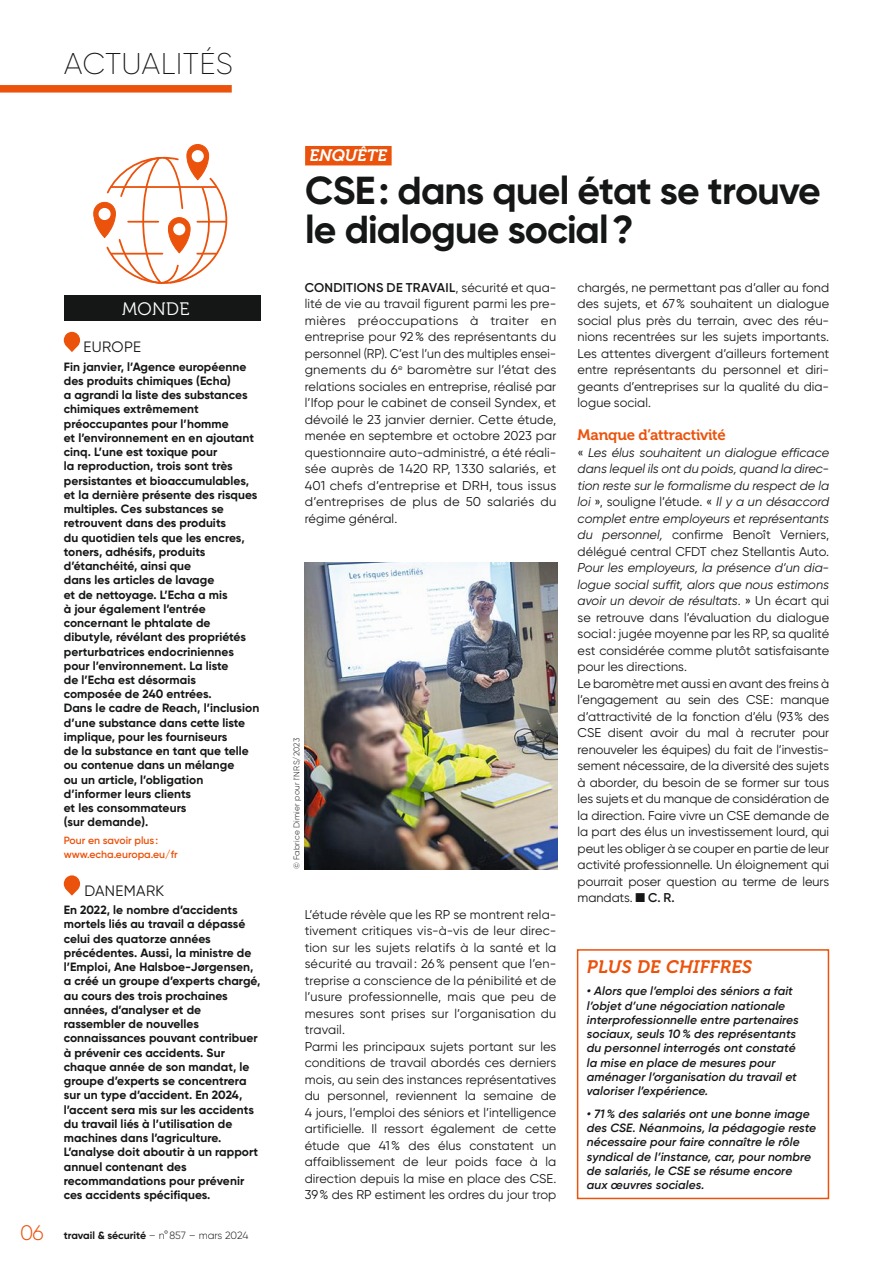
<style>
.page{position:relative;width:893px;height:1263px;background:#fff}
.page>*{position:absolute;margin:0;border:0;box-sizing:border-box;transform-origin:0 0}
.t1{font:700 39px/39px "Gilroy";letter-spacing:-.02em;color:#151616}
.t2{font:200 30px "Gilroy";letter-spacing:.01em;color:#151616}
.t3{font:italic 18px "Museo 700";letter-spacing:.015em;color:#eb520b}
.t4{font:18px "Museo 300";letter-spacing:.015em;color:#fff}
.t5{font:italic 16.5px "Museo 700";color:#fff}
.t6{font:15px "Museo 700";letter-spacing:-.015em;color:#eb520b}
.t7{font:15px "Gilroy";letter-spacing:.025em;color:#151616}
.t8{font:12.75px/16.5px "Gilroy";color:#151616;text-align:justify}
.t9{font:italic 12.75px/16.5px "Gilroy";letter-spacing:-.005em;color:#151616;text-align:justify}
.t10{font:700 12px/14.2px "Gilroy";letter-spacing:.005em;color:#151616}
.t11{font:italic 600 12px/14.2px "Gilroy";letter-spacing:.01em;color:#151616}
.t12{font:600 10.5px/13.5px "Gilroy";color:#eb520b}
.t13{font:700 10.5px "Gilroy";color:#151616}
.t14{font:300 8.25px "Gilroy";letter-spacing:.025em;color:#151616}
.s1{font-weight:300;font-size:21px;color:#eb520b}
.s2{font-weight:300}
.s3{font-weight:600}
.s4{font-style:normal}
.s5{font-style:italic}
</style>
<div class="page">
<div style="left:0;top:85px;width:232px;height:8px;background:#eb520b"></div>
<svg style="left:105px;top:156px;width:123px;height:128px"></svg>
<svg style="left:187px;top:145px;width:22px;height:35px"></svg>
<div style="left:186px;top:144px;width:23px;height:36px;border:1px solid #eb520b;border-radius:11px"></div>
<div style="left:192px;top:150px;width:12px;height:12px;background:#fff;border-radius:50%"></div>
<svg style="left:168px;top:218px;width:22px;height:35px"></svg>
<div style="left:168px;top:217px;width:23px;height:36px;border:1px solid #eb520b;border-radius:11px"></div>
<div style="left:173px;top:223px;width:12px;height:12px;background:#fff;border-radius:50%"></div>
<svg style="left:94px;top:202px;width:21px;height:36px"></svg>
<div style="left:93px;top:202px;width:23px;height:36px;border:1px solid #eb520b;border-radius:11px"></div>
<div style="left:99px;top:208px;width:12px;height:12px;background:#fff;border-radius:50%"></div>
<svg style="left:64px;top:332px;width:16px;height:20px"></svg>
<svg style="left:64px;top:875px;width:16px;height:21px"></svg>
<div style="left:64px;top:295px;width:196px;height:26px;background:#151616"></div>
<div style="left:577px;top:949px;width:252px;height:250px;border:2px solid #eb520b"></div>
<div style="left:305px;top:146px;width:87px;height:19px;background:#eb520b"></div>
<img style="left:305px;top:562px;width:253px;height:307px">
<h2 class="t2" style="left:64px;top:53px;width:170px">ACTUALITÉS</h2>
<h3 class="t4" style="left:122px;top:298px;width:69px">MONDE</h3>
<p class="t7" style="left:83px;top:342px;width:59px">EUROPE</p>
<p class="t10" style="left:64px;top:361px;width:197px">Fin janvier, l’Agence européenne des produits chimiques (Echa)<br>a agrandi la liste des substances chimiques extrêmement préoccupantes pour l’homme<br>et l’environnement en en ajoutant cinq. L’une est toxique pour<br>la reproduction, trois sont très persistantes et bioaccumulables, et la dernière présente des risques multiples. Ces substances se retrouvent dans des produits<br>du quotidien tels que les encres, toners, adhésifs, produits d’étanchéité, ainsi que<br>dans les articles de lavage<br>et de nettoyage. L’Echa a mis<br>à jour également l’entrée concernant le phtalate de dibutyle, révélant des propriétés perturbatrices endocriniennes pour l’environnement. La liste<br>de l’Echa est désormais<br>composée de 240 entrées.<br>Dans le cadre de Reach, l’inclusion d’une substance dans cette liste implique, pour les fourniseurs<br>de la substance en tant que telle ou contenue dans un mélange<br>ou un article, l’obligation d’informer leurs clients<br>et les consommateurs<br>(sur demande).</p>
<p class="t12" style="left:64px;top:835px;width:116px">Pour en savoir plus : www.echa.europa.eu/fr</p>
<p class="t7" style="left:84px;top:885px;width:81px">DANEMARK</p>
<p class="t10" style="left:64px;top:904px;width:198px">En 2022, le nombre d’accidents mortels liés au travail a dépassé celui des quatorze années précédentes. Aussi, la ministre de l’Emploi, Ane Halsboe-Jørgensen, a créé un groupe d’experts chargé, au cours des trois prochaines années, d’analyser et de rassembler de nouvelles connaissances pouvant contribuer à prévenir ces accidents. Sur chaque année de son mandat, le groupe d’experts se concentrera sur un type d’accident. En 2024, l’accent sera mis sur les accidents du travail liés à l’utilisation de machines dans l’agriculture.<br>L’analyse doit aboutir à un rapport annuel contenant des recommandations pour prévenir ces accidents spécifiques.</p>
<p class="t13" style="left:20px;top:1231px;width:230px"><span class="s1">06</span> travail &amp; sécurité <span class="s2">– n°857 – mars 2024</span></p>
<p class="t5" style="left:309px;top:146px;width:79px">ENQUÊTE</p>
<h1 class="t1" style="left:305px;top:175px;width:517px">CSE: dans quel état se trouve le dialogue social?</h1>
<p class="t8" style="left:305px;top:280px;width:253px"><span class="s3">CONDITIONS DE TRAVAIL</span>, sécurité et qua&shy;lité de vie au travail figurent parmi les pre&shy;mières préoccupations à traiter en entreprise pour 92% des représentants du personnel (RP). C’est l’un des multiples ensei&shy;gnements du 6<sup>e</sup> baromètre sur l’état des relations sociales en entreprise, réalisé par l’Ifop pour le cabinet de conseil Syndex, et dévoilé le 23 janvier dernier. Cette étude, menée en septembre et octobre 2023 par questionnaire auto-administré, a été réali&shy;sée auprès de 1420 RP, 1330 salariés, et 401 chefs d’entreprise et DRH, tous issus d’entreprises de plus de 50 salariés du régime général.</p>
<p class="t14" style="left:293px;top:869px;width:133px;rotate:-90deg">© Fabrice Dimier pour l’NRS/2023</p>
<p class="t8" style="left:305px;top:907px;width:253px;text-align:left">L’étude révèle que les RP se montrent rela&shy;tivement critiques vis-à-vis de leur direc&shy;tion sur les sujets relatifs à la santé et la sécurité au travail : 26% pensent que l’en&shy;treprise a conscience de la pénibilité et de l’usure professionnelle, mais que peu de mesures sont prises sur l’organisation du travail.<br>Parmi les principaux sujets portant sur les conditions de travail abordés ces derniers mois, au sein des instances représentatives du personnel, reviennent la semaine de 4 jours, l’emploi des séniors et l’intelligence artificielle. Il ressort également de cette étude que 41% des élus constatent un affaiblissement de leur poids face à la direction depuis la mise en place des CSE.<br>39% des RP estiment les ordres du jour trop</p>
<p class="t8" style="left:578px;top:280px;width:253px">chargés, ne permettant pas d’aller au fond des sujets, et 67% souhaitent un dialogue social plus près du terrain, avec des réu&shy;nions recentrées sur les sujets importants.<br>Les attentes divergent d’ailleurs fortement entre représentants du personnel et diri&shy;geants d’entreprises sur la qualité du dia&shy;logue social.</p>
<p class="t6" style="left:578px;top:426px;width:150px">Manque d’attractivité</p>
<p class="t9" style="left:578px;top:445px;width:253px"><span class="s4">«</span> Les élus souhaitent un dialogue efficace dans lequel ils ont du poids, quand la direc&shy;tion reste sur le formalisme du respect de la loi <span class="s4">», souligne l’étude. «</span> Il y a un désaccord complet entre employeurs et représentants du personnel, <span class="s4">confirme Benoît Verniers, délégué central CFDT chez Stellantis Auto.</span></p>
<p class="t8" style="left:578px;top:561px;width:253px;text-align:left"><span class="s5">Pour les employeurs, la présence d’un dia&shy;logue social suffit, alors que nous estimons avoir un devoir de résultats</span>. » Un écart qui se retrouve dans l’évaluation du dialogue social: jugée moyenne par les RP, sa qualité est considérée comme plutôt satisfaisante pour les directions.<br>Le baromètre met aussi en avant des freins à l’engagement au sein des CSE: manque d’attractivité de la fonction d’élu (93% des CSE disent avoir du mal à recruter pour renouveler les équipes) du fait de l’investis&shy;sement nécessaire, de la diversité des sujets à aborder, du besoin de se former sur tous les sujets et du manque de considération de la direction. Faire vivre un CSE demande de la part des élus un investissement lourd, qui peut les obliger à se couper en partie de leur activité professionnelle. Un éloignement qui pourrait poser question au terme de leurs mandats. ■ <span class="s3">C. R.</span></p>
<h3 class="t3" style="left:587px;top:956px;width:167px">PLUS DE CHIFFRES</h3>
<p class="t11" style="left:587px;top:985px;width:213px">• Alors que l’emploi des séniors a fait l’objet d’une négociation nationale interprofessionnelle entre partenaires sociaux, seuls 10% des représentants du personnel interrogés ont constaté la mise en place de mesures pour aménager l’organisation du travail et valoriser l’expérience.</p>
<p class="t11" style="left:587px;top:1108px;width:231px">• 71% des salariés ont une bonne image des CSE. Néanmoins, la pédagogie reste nécessaire pour faire connaître le rôle syndical de l’instance, car, pour nombre de salariés, le CSE se résume encore aux œuvres sociales.</p>
</div>
